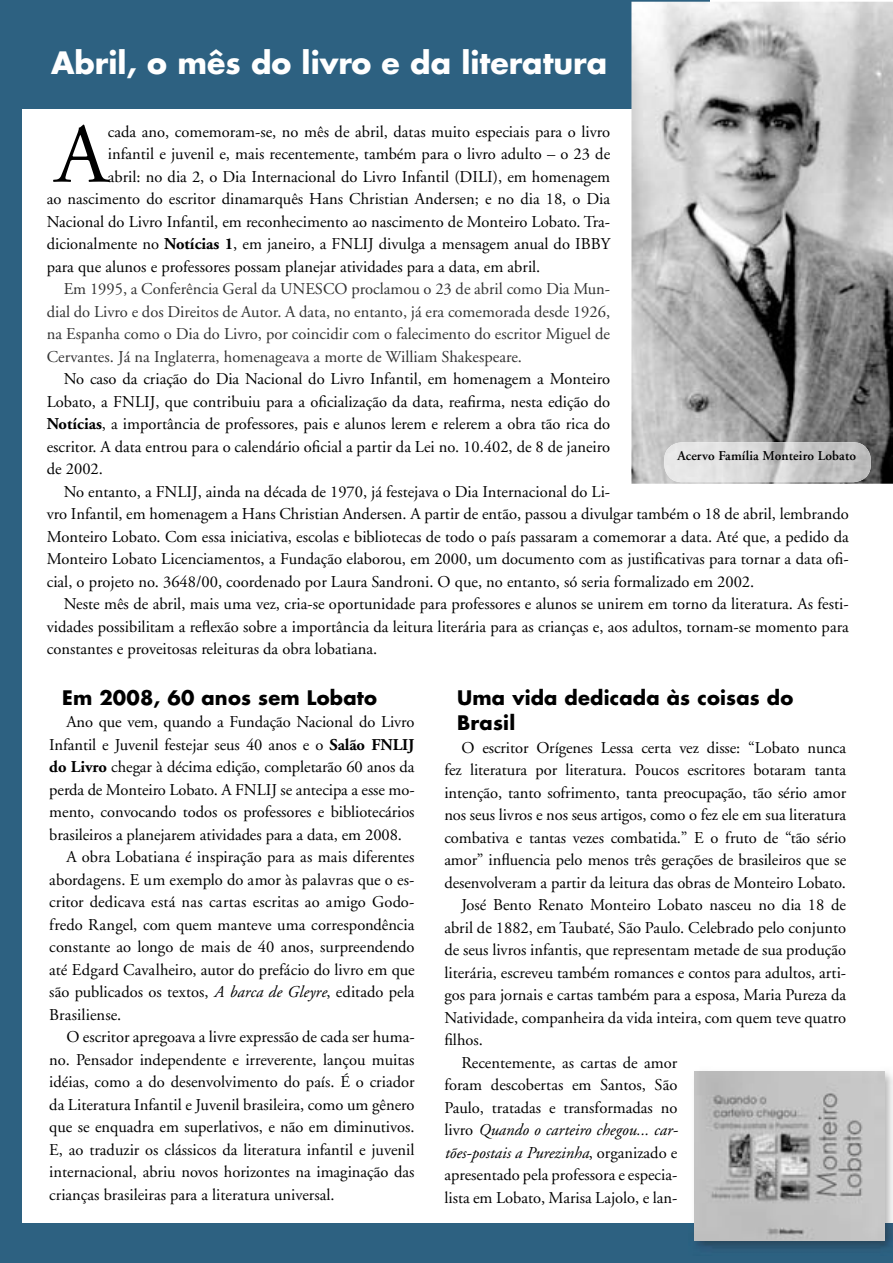
<style>
.page{position:relative;width:893px;height:1263px;background:#fff}
.page>*{position:absolute;margin:0;border:0;box-sizing:border-box;transform-origin:0 0}
.t1{font:84.3px "Adobe Garamond";color:#000}
.t2{font:700 30px "Futura";color:#fff}
.t3{font:700 19.5px/25.5px "Futura";letter-spacing:.01em;color:#000}
.t4{font:16.5px/22.5px "Adobe Garamond";color:#000;text-align:justify}
.t5{font:16.5px/22.5px "Adobe Garamond";color:#333;text-align:justify}
.t6{font:italic 16.5px "Adobe Garamond";color:#000}
.t7{font:600 13.5px "Adobe Garamond";letter-spacing:.01em;color:#000}
.s1{font-weight:700}
.s2{font-style:italic}
.s3{font-style:normal}
</style>
<div class="page">
<div style="left:11px;top:1223px;width:882px;height:40px;background:#2d6181"></div>
<div style="left:0;top:0;width:709px;height:108px;background:#2d6181"></div>
<img style="left:631px;top:2px;width:262px;height:482px">
<div style="left:0;top:95px;width:21px;height:1168px;background:#2d6181"></div>
<img style="left:697px;top:1071px;width:196px;height:178px">
<img style="left:694px;top:1071px;width:190px;height:170px">
<img style="left:664px;top:442px;width:207px;height:40px;border-radius:18px">
<h2 class="t2" style="left:51px;top:42px;width:558px">Abril, o mês do livro e da literatura</h2>
<h1 class="t1" style="left:55px;top:110px;width:54px">A</h1>
<p class="t4" style="left:108px;top:121px;width:504px">cada ano, comemoram-se, no mês de abril, datas muito especiais para o livro</p>
<p class="t4" style="left:108px;top:143px;width:504px">infantil e juvenil e, mais recentemente, também para o livro adulto – o 23 de</p>
<p class="t4" style="left:108px;top:166px;width:504px">abril: no dia 2, o Dia Internacional do Livro Infantil (DILI), em homenagem</p>
<p class="t4" style="left:47px;top:188px;width:565px">ao nascimento do escritor dinamarquês Hans Christian Andersen; e no dia 18, o Dia</p>
<p class="t4" style="left:47px;top:211px;width:565px">Nacional do Livro Infantil, em reconhecimento ao nascimento de Monteiro Lobato. Tra-</p>
<p class="t4" style="left:47px;top:233px;width:565px">dicionalmente no <span class="s1">Notícias 1</span>, em janeiro, a FNLIJ divulga a mensagem anual do IBBY</p>
<p class="t4" style="left:47px;top:256px;width:495px">para que alunos e professores possam planejar atividades para a data, em abril.</p>
<p class="t5" style="left:47px;top:278px;width:565px;text-indent:17px">Em 1995, a Conferência Geral da UNESCO proclamou o 23 de abril como Dia Mun&shy;dial do Livro e dos Direitos de Autor. A data, no entanto, já era comemorada desde 1926, na Espanha como o Dia do Livro, por coincidir com o falecimento do escritor Miguel de Cervantes. Já na Inglaterra, homenageava a morte de William Shakespeare.</p>
<p class="t4" style="left:47px;top:368px;width:565px;text-indent:17px">No caso da criação do Dia Nacional do Livro Infantil, em homenagem a Monteiro Lobato, a FNLIJ, que contribuiu para a oficialização da data, reafirma, nesta edição do <span class="s1">Notícias</span>, a importância de professores, pais e alunos lerem e relerem a obra tão rica do escritor. A data entrou para o calendário oficial a partir da Lei no. 10.402, de 8 de janeiro de 2002.</p>
<p class="t4" style="left:47px;top:481px;width:803px;text-align:left;text-indent:17px">No entanto, a FNLIJ, ainda na década de 1970, já festejava o Dia Internacional do Li-<br>vro Infantil, em homenagem a Hans Christian Andersen. A partir de então, passou a divulgar também o 18 de abril, lembrando Monteiro Lobato. Com essa iniciativa, escolas e bibliotecas de todo o país passaram a comemorar a data. Até que, a pedido da Monteiro Lobato Licenciamentos, a Fundação elaborou, em 2000, um documento com as justificativas para tornar a data ofi&shy;cial, o projeto no. 3648/00, coordenado por Laura Sandroni. O que, no entanto, só seria formalizado em 2002.</p>
<p class="t4" style="left:47px;top:593px;width:803px;text-indent:17px">Neste mês de abril, mais uma vez, cria-se oportunidade para professores e alunos se unirem em torno da literatura. As festi&shy;vidades possibilitam a reflexão sobre a importância da leitura literária para as crianças e, aos adultos, tornam-se momento para constantes e proveitosas releituras da obra lobatiana.</p>
<p class="t7" style="left:677px;top:448px;width:180px">Acervo Família Monteiro Lobato</p>
<p class="t3" style="left:62px;top:684px;width:316px">Em 2008, 60 anos sem Lobato</p>
<p class="t4" style="left:66px;top:711px;width:350px">Ano que vem, quando a Fundação Nacional do Livro</p>
<p class="t4" style="left:49px;top:733px;width:367px">Infantil e Juvenil festejar seus 40 anos e o <span class="s1">Salão FNLIJ</span></p>
<p class="t4" style="left:49px;top:756px;width:367px"><span class="s1">do Livro</span> chegar à décima edição, completarão 60 anos da</p>
<p class="t4" style="left:49px;top:778px;width:367px">perda de Monteiro Lobato. A FNLIJ se antecipa a esse mo-</p>
<p class="t4" style="left:49px;top:801px;width:367px">mento, convocando todos os professores e bibliotecários</p>
<p class="t4" style="left:49px;top:823px;width:354px">brasileiros a planejarem atividades para a data, em 2008.</p>
<p class="t4" style="left:66px;top:846px;width:350px">A obra Lobatiana é inspiração para as mais diferentes</p>
<p class="t4" style="left:49px;top:868px;width:367px">abordagens. E um exemplo do amor às palavras que o es-</p>
<p class="t4" style="left:49px;top:891px;width:367px">critor dedicava está nas cartas escritas ao amigo Godo-</p>
<p class="t4" style="left:49px;top:913px;width:367px">fredo Rangel, com quem manteve uma correspondência</p>
<p class="t4" style="left:49px;top:936px;width:367px">constante ao longo de mais de 40 anos, surpreendendo</p>
<p class="t4" style="left:49px;top:958px;width:367px">até Edgard Cavalheiro, autor do prefácio do livro em que</p>
<p class="t4" style="left:49px;top:981px;width:367px">são publicados os textos, <span class="s2">A barca de Gleyre</span>, editado pela</p>
<p class="t4" style="left:49px;top:1003px;width:74px">Brasiliense.</p>
<p class="t4" style="left:66px;top:1026px;width:350px">O escritor apregoava a livre expressão de cada ser huma-</p>
<p class="t4" style="left:49px;top:1048px;width:367px">no. Pensador independente e irreverente, lançou muitas</p>
<p class="t4" style="left:49px;top:1071px;width:367px">idéias, como a do desenvolvimento do país. É o criador</p>
<p class="t4" style="left:49px;top:1093px;width:367px">da Literatura Infantil e Juvenil brasileira, como um gênero</p>
<p class="t4" style="left:49px;top:1116px;width:367px">que se enquadra em superlativos, e não em diminutivos.</p>
<p class="t4" style="left:49px;top:1138px;width:367px">E, ao traduzir os clássicos da literatura infantil e juvenil</p>
<p class="t4" style="left:49px;top:1161px;width:367px">internacional, abriu novos horizontes na imaginação das</p>
<p class="t4" style="left:49px;top:1183px;width:287px">crianças brasileiras para a literatura universal.</p>
<p class="t3" style="left:457px;top:684px;width:338px">Uma vida dedicada às coisas do<br>Brasil</p>
<p class="t4" style="left:461px;top:736px;width:386px">O escritor Orígenes Lessa certa vez disse: “Lobato nunca</p>
<p class="t4" style="left:444px;top:759px;width:403px">fez literatura por literatura. Poucos escritores botaram tanta</p>
<p class="t4" style="left:444px;top:781px;width:403px">intenção, tanto sofrimento, tanta preocupação, tão sério amor</p>
<p class="t4" style="left:444px;top:804px;width:403px">nos seus livros e nos seus artigos, como o fez ele em sua literatura</p>
<p class="t4" style="left:444px;top:826px;width:403px">combativa e tantas vezes combatida.” E o fruto de “tão sério</p>
<p class="t4" style="left:444px;top:849px;width:403px">amor” influencia pelo menos três gerações de brasileiros que se</p>
<p class="t4" style="left:444px;top:871px;width:403px">desenvolveram a partir da leitura das obras de Monteiro Lobato.</p>
<p class="t4" style="left:461px;top:894px;width:386px">José Bento Renato Monteiro Lobato nasceu no dia 18 de</p>
<p class="t4" style="left:444px;top:916px;width:403px">abril de 1882, em Taubaté, São Paulo. Celebrado pelo conjunto</p>
<p class="t4" style="left:444px;top:939px;width:403px">de seus livros infantis, que representam metade de sua produção</p>
<p class="t4" style="left:444px;top:961px;width:403px">literária, escreveu também romances e contos para adultos, arti-</p>
<p class="t4" style="left:444px;top:984px;width:403px">gos para jornais e cartas também para a esposa, Maria Pureza da</p>
<p class="t4" style="left:444px;top:1006px;width:403px">Natividade, companheira da vida inteira, com quem teve quatro</p>
<p class="t4" style="left:444px;top:1029px;width:40px">filhos.</p>
<p class="t4" style="left:461px;top:1051px;width:217px">Recentemente, as cartas de amor</p>
<p class="t4" style="left:444px;top:1074px;width:234px">foram descobertas em Santos, São</p>
<p class="t4" style="left:444px;top:1096px;width:234px">Paulo, tratadas e transformadas no</p>
<p class="t6" style="left:444px;top:1121px;width:235px"><span class="s3">livro</span> Quando o carteiro chegou... car-</p>
<p class="t6" style="left:444px;top:1143px;width:234px">tões-postais a Purezinha<span class="s3">, organizado e</span></p>
<p class="t4" style="left:444px;top:1164px;width:234px">apresentado pela professora e especia-</p>
<p class="t4" style="left:444px;top:1186px;width:235px">lista em Lobato, Marisa Lajolo, e lan-</p>
</div>
